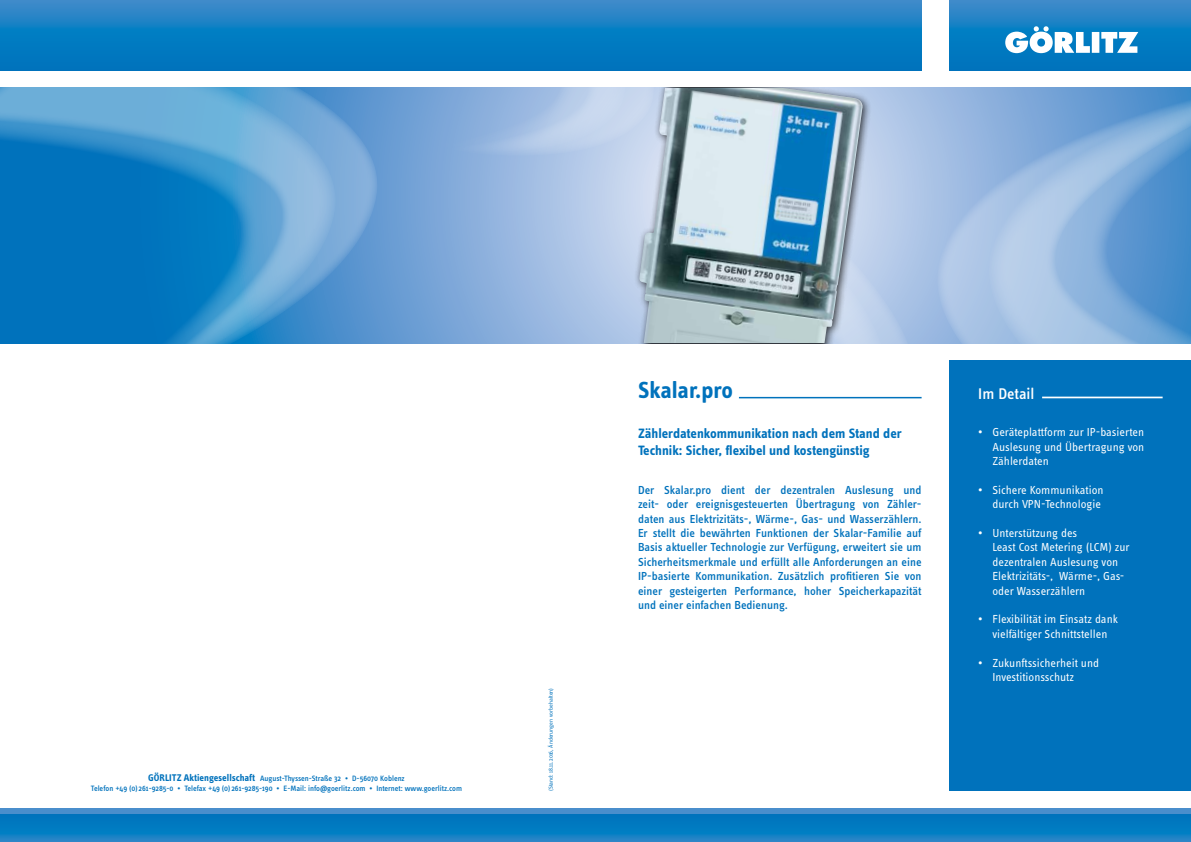
<style>
.page{position:relative;width:1191px;height:842px;background:#fff}
.page>*{position:absolute;margin:0;border:0;box-sizing:border-box;transform-origin:0 0}
.t1{font:700 24px "Info OT Text";letter-spacing:-.005em;color:#0072bc}
.t2{font:500 16px "Info OT Text";color:#fff}
.t3{font:700 14px/16.8px "Info OT Text";color:#0072bc}
.t4{font:500 12px/14.4px "Info OT Text";color:#0072bc;text-align:justify}
.t5{font:12px/14.4px "Info OT Text";color:#fff}
.t6{font:500 8px/9.6px "Info OT Text";color:#0072bc;text-align:center}
.t7{font:6px "Info OT Text";color:#0072bc}
.s1{font-weight:700;font-size:10px}
</style>
<div class="page">
<svg style="left:950px;top:0;width:241px;height:71px;background:#147ec2"></svg>
<div style="left:950px;top:360px;width:241px;height:431px;background:#0072bc"></div>
<svg style="left:595px;top:814px;width:596px;height:28px;background:#087bc1"></svg>
<div style="left:595px;top:808px;width:596px;height:6px;background:#4a8ecc"></div>
<svg style="left:0;top:0;width:921px;height:71px;background:#107dc2"></svg>
<svg style="left:1005px;top:26px;width:133px;height:27px"></svg>
<hr style="left:1042px;top:397px;width:120px;height:1px;background:#fff">
<hr style="left:739px;top:397px;width:182px;height:1px;background:#0072bc">
<svg style="left:381px;top:88px;width:521px;height:255px;background:#94b5df"></svg>
<svg style="left:871px;top:201px;width:31px;height:142px;background:#b7cce9"></svg>
<svg style="left:0;top:88px;width:381px;height:255px;background:#378fca"></svg>
<svg style="left:902px;top:88px;width:289px;height:255px;background:#8cb3dd"></svg>
<svg style="left:401px;top:88px;width:232px;height:90px;background:#9dbbe1"></svg>
<div style="left:633px;top:88px;width:238px;height:255px;background:#000;opacity:.75"></div>
<img style="left:639px;top:88px;width:224px;height:255px">
<svg style="left:0;top:814px;width:595px;height:28px;background:#087bc1"></svg>
<div style="left:0;top:808px;width:595px;height:6px;background:#4a8ecc"></div>
<p class="t6" style="left:91px;top:774px;width:373px"><span class="s1">GÖRLITZ Aktiengesellschaft</span> August-Thyssen-Straße 32 • D-56070 Koblenz<br>Telefon +49 (0) 261-9285-0 • Telefax +49 (0) 261-9285-190 • E-Mail: info@goerlitz.com • Internet: www.goerlitz.com</p>
<p class="t7" style="left:547px;top:791px;width:105px;rotate:-90deg">(Stand: 18.11.2016, Änderungen vorbehalten)</p>
<h1 class="t1" style="left:638px;top:376px;width:97px">Skalar.pro</h1>
<p class="t3" style="left:638px;top:424px;width:265px">Zählerdatenkommunikation nach dem Stand der<br>Technik: Sicher, flexibel und kostengünstig</p>
<p class="t4" style="left:638px;top:482px;width:285px">Der Skalar.pro dient der dezentralen Auslesung und zeit- oder ereignisgesteuerten Übertragung von Zähler&shy;daten aus Elektrizitäts-, Wärme-, Gas- und Wasserzählern.<br>Er stellt die bewährten Funktionen der Skalar-Familie auf Basis aktueller Technologie zur Verfügung, erweitert sie um Sicherheitsmerkmale und erfüllt alle Anforderungen an eine IP-basierte Kommunikation. Zusätzlich profitieren Sie von einer gesteigerten Performance, hoher Speicherkapazität und einer einfachen Bedienung.</p>
<h2 class="t2" style="left:978px;top:384px;width:58px">Im Detail</h2>
<p class="t5" style="left:992px;top:425px;width:153px;text-align:justify;text-indent:-14px">• Geräteplattform zur IP-basierten Auslesung und Übertragung von Zählerdaten</p>
<p class="t5" style="left:978px;top:482px;width:127px;text-align:right">• Sichere Kommunikation durch VPN-Technologie</p>
<p class="t5" style="left:992px;top:525px;width:139px;text-indent:-14px">• Unterstützung des<br>Least Cost Metering (LCM) zur dezentralen Auslesung von<br>Elektrizitäts-, Wärme-, Gas&shy;oder Wasserzählern</p>
<p class="t5" style="left:978px;top:612px;width:141px;text-align:center">• Flexibilität im Einsatz dank vielfältiger Schnittstellen</p>
<p class="t5" style="left:992px;top:655px;width:108px;text-indent:-14px">• Zukunftssicherheit und<br>Investitionsschutz</p>
</div>
